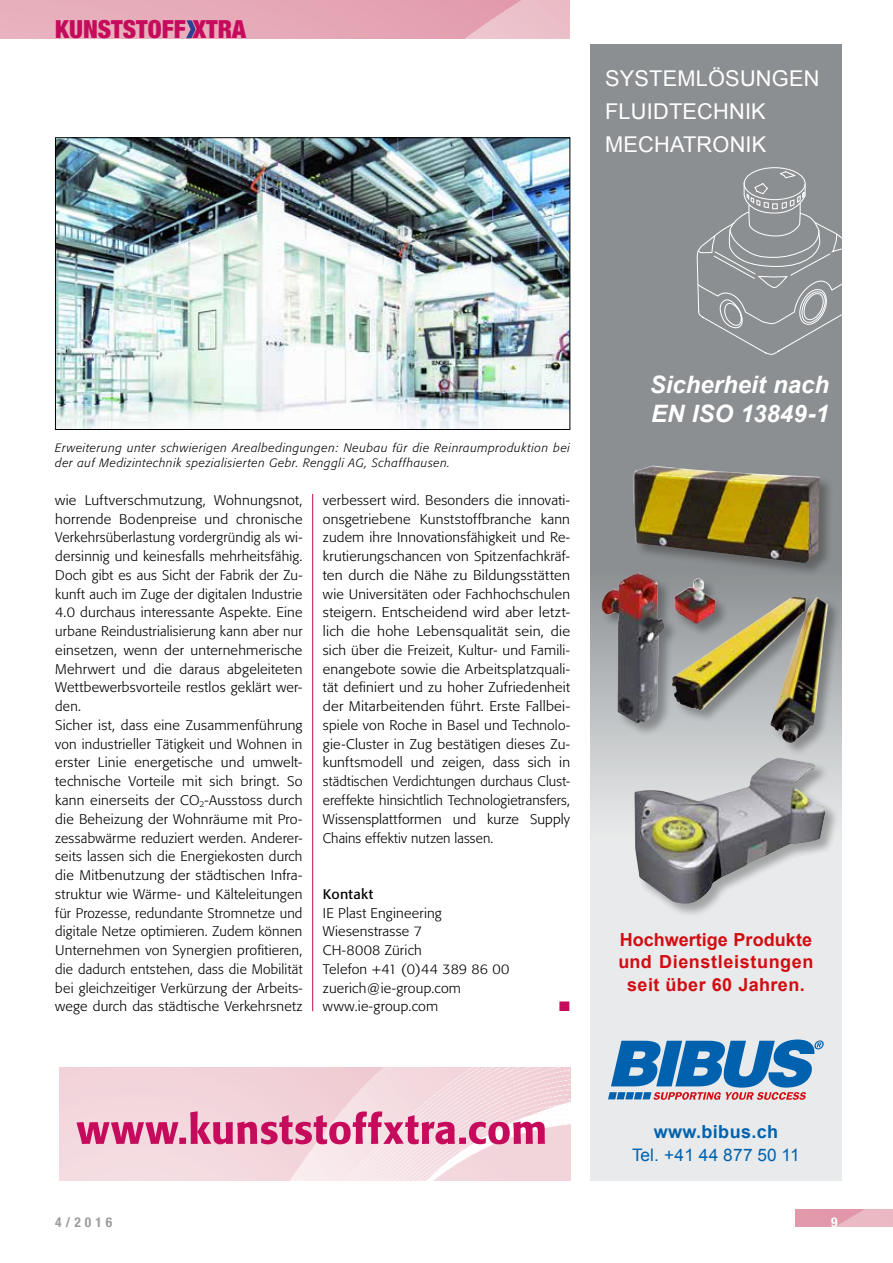
<style>
.page{position:relative;width:893px;height:1263px;background:#fff}
.page>*{position:absolute;margin:0;border:0;box-sizing:border-box;transform-origin:0 0}
.t1{font:900 condensed 25.05px "Helvetica Neue";color:#c70b5c}
.t2{font:italic 700 24px/28.5px "Arial";color:#fff}
.t3{font:21.75px/33px "Arial";letter-spacing:.01em;color:#fff}
.t4{font:700 18px/22.5px "Arial";letter-spacing:.02em;color:#d10d12;text-align:center}
.t5{font:700 18px "Arial";letter-spacing:.02em;color:#0062ae}
.t6{font:17.25px "Arial";letter-spacing:.02em;color:#0062ae}
.t7{font:300 13.8px/18.8px "Formata";letter-spacing:.015em;color:#000;scale:1.04 1}
.t8{font:300 13.8px/18.8px "Formata";letter-spacing:.015em;color:#000;text-align:justify}
.t9{font:13.8px "Formata";letter-spacing:.02em;color:#000}
.t10{font:13.8px "Zapf Dingbats ITC";color:#c70b5c}
.t11{font:700 condensed 13.5px "Helvetica Neue";color:#9c9c9d}
.t12{font:700 condensed 13.5px "Helvetica Neue";color:#fff}
.t13{font:italic 300 12px/15px "Formata";letter-spacing:.05em;color:#000}
</style>
<div class="page">
<img style="left:795px;top:1210px;width:98px;height:17px">
<img style="left:57px;top:140px;width:511px;height:288px">
<div style="left:55px;top:138px;width:515px;height:292px;border:1px solid #000"></div>
<hr style="left:312px;top:494px;width:1px;height:517px;background:#c70b5c">
<svg style="left:590px;top:45px;width:251px;height:1135px;background:#b1b4b5"></svg>
<svg style="left:608px;top:1039px;width:216px;height:61px;background:#6a97c0"></svg>
<div style="left:744px;top:167px;width:62px;height:33px;border:1px solid #fff;border-radius:50%"></div>
<svg style="left:696px;top:170px;width:145px;height:185px;background:#949798"></svg>
<div style="left:633px;top:465px;width:201px;height:112px;background:#000;opacity:.3"></div>
<img style="left:634px;top:466px;width:186px;height:97px">
<div style="left:672px;top:596px;width:169px;height:161px;background:#000;opacity:.3"></div>
<img style="left:672px;top:596px;width:156px;height:148px">
<div style="left:634px;top:757px;width:205px;height:161px;background:#000;opacity:.3"></div>
<img style="left:634px;top:757px;width:192px;height:147px">
<div style="left:601px;top:572px;width:77px;height:165px;background:#000;opacity:.3"></div>
<img style="left:602px;top:574px;width:33px;height:27px">
<div style="left:674px;top:578px;width:55px;height:59px;background:#000;opacity:.3"></div>
<img style="left:674px;top:578px;width:23px;height:32px">
<svg style="left:186px;top:20px;width:10px;height:18px"></svg>
<img style="left:60px;top:1067px;width:510px;height:113px">
<svg style="left:77px;top:1111px;width:468px;height:33px;background:#e187ab"></svg>
<h1 class="t1" style="left:55px;top:14px;width:192px">KUNSTSTOFF XTRA</h1>
<h3 class="t3" style="left:605px;top:62px;width:216px">SYSTEMLÖSUNGEN<br>FLUIDTECHNIK<br>MECHATRONIK</h3>
<p class="t13" style="left:55px;top:441px;width:516px">Erweiterung unter schwierigen Arealbedingungen: Neubau für die Reinraumproduktion bei der auf Medizintechnik spezialisierten Gebr. Renggli AG, Schaffhausen.</p>
<p class="t7" style="left:55px;top:491px;width:239px">wie Luftverschmutzung, Wohnungsnot, horrende Bodenpreise und chronische Verkehrsüberlastung vordergründig als wi&shy;dersinnig und keinesfalls mehrheitsfähig.<br>Doch gibt es aus Sicht der Fabrik der Zu&shy;kunft auch im Zuge der digitalen Industrie 4.0 durchaus interessante Aspekte. Eine urbane Reindustrialisierung kann aber nur einsetzen, wenn der unternehmerische Mehrwert und die daraus abgeleiteten Wettbewerbsvorteile restlos geklärt wer&shy;den.<br>Sicher ist, dass eine Zusammenführung von industrieller Tätigkeit und Wohnen in erster Linie energetische und umwelt&shy;technische Vorteile mit sich bringt. So kann einerseits der CO<sub>2</sub>-Ausstoss durch die Beheizung der Wohnräume mit Pro&shy;zessabwärme reduziert werden. Anderer&shy;seits lassen sich die Energiekosten durch die Mitbenutzung der städtischen Infra&shy;struktur wie Wärme- und Kälteleitungen für Prozesse, redundante Stromnetze und digitale Netze optimieren. Zudem können Unternehmen von Synergien profitieren, die dadurch entstehen, dass die Mobilität bei gleichzeitiger Verkürzung der Arbeits&shy;wege durch das städtische Verkehrsnetz</p>
<p class="t8" style="left:323px;top:491px;width:249px">verbessert wird. Besonders die innovati&shy;onsgetriebene Kunststoffbranche kann zudem ihre Innovationsfähigkeit und Re&shy;krutierungschancen von Spitzenfachkräf&shy;ten durch die Nähe zu Bildungsstätten wie Universitäten oder Fachhochschulen steigern. Entscheidend wird aber letzt&shy;lich die hohe Lebensqualität sein, die sich über die Freizeit, Kultur- und Famili&shy;enangebote sowie die Arbeitsplatzquali&shy;tät definiert und zu hoher Zufriedenheit der Mitarbeitenden führt. Erste Fallbei&shy;spiele von Roche in Basel und Technolo&shy;gie-Cluster in Zug bestätigen dieses Zu&shy;kunftsmodell und zeigen, dass sich in städtischen Verdichtungen durchaus Clust&shy;ereffekte hinsichtlich Technologietransfers, Wissensplattformen und kurze Supply Chains effektiv nutzen lassen.</p>
<p class="t9" style="left:323px;top:885px;width:52px">Kontakt</p>
<p class="t8" style="left:323px;top:903px;width:188px;text-align:left">IE Plast Engineering<br>Wiesenstrasse 7<br>CH-8008 Zürich<br>Telefon +41 (0)44 389 86 00 zuerich@ie-group.com www.ie-group.com</p>
<p class="t10" style="left:559px;top:1000px;width:12px">■</p>
<h2 class="t2" style="left:650px;top:371px;width:181px">Sicherheit nach<br>EN ISO 13849-1</h2>
<h3 class="t4" style="left:618px;top:929px;width:197px">Hochwertige Produkte und Dienstleistungen seit über 60 Jahren.</h3>
<h3 class="t5" style="left:654px;top:1119px;width:126px">www.bibus.ch</h3>
<p class="t6" style="left:632px;top:1144px;width:169px">Tel. +41 44 877 50 11</p>
<p class="t11" style="left:55px;top:1214px;width:59px">4/2016</p>
<p class="t12" style="left:831px;top:1214px;width:8px">9</p>
</div>
